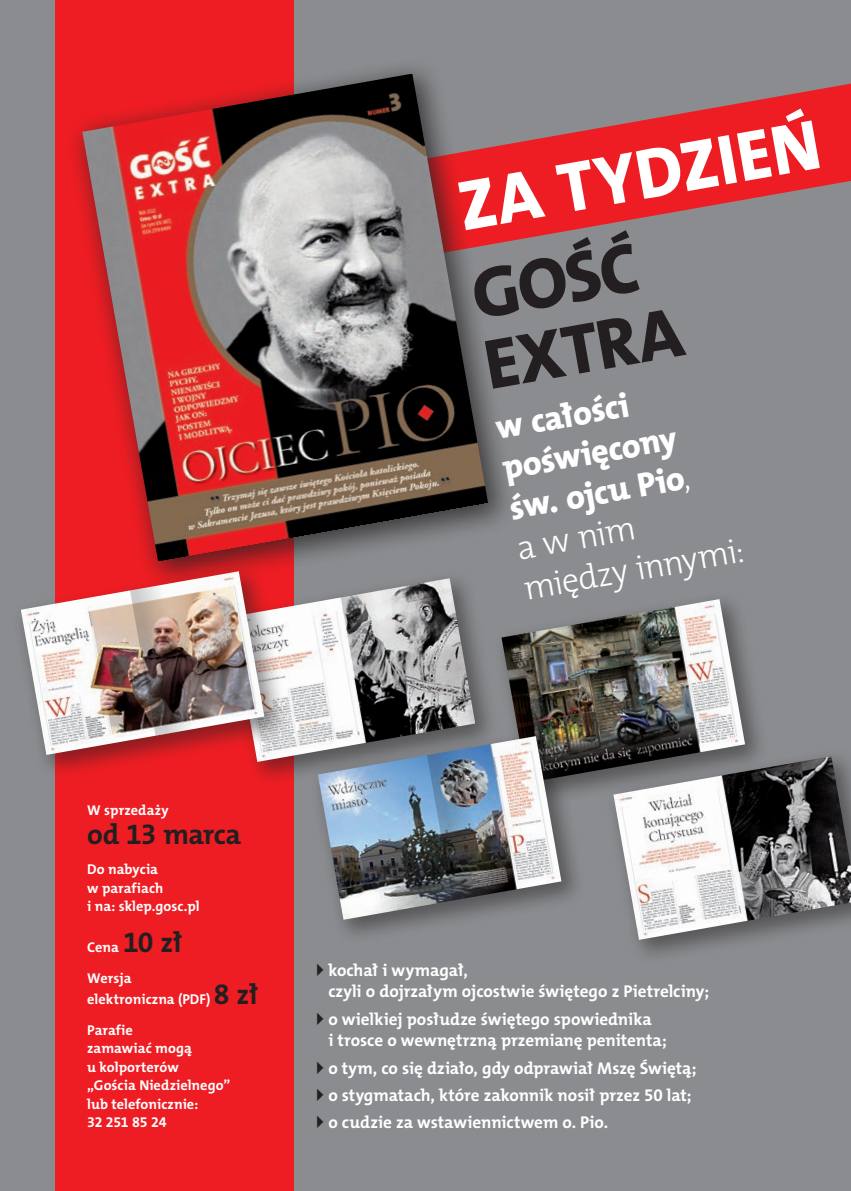
<style>
.page{position:relative;width:851px;height:1191px;background:#fff}
.page>*{position:absolute;margin:0;border:0;box-sizing:border-box;transform-origin:0 0}
.body_tekst_N{font:71.4px/71.4px "The Mix HP8 Ex Bld";color:#231f20}
.body_tekst_N-2{font:71.4px "The Mix HP8 Ex Bld";color:#fff}
.body_tekst_N-3{font:34.2px/40.8px "The Mix HP8 Ex Bld";color:#fff}
.body_tekst_N-4{font:28.6px "The Mix HP7 Bld";letter-spacing:-.02em;color:#231f20}
.body_tekst_N-5{font:17.2px/21.4px "The Mix HP7 Bld";letter-spacing:-.005em;color:#fff}
.body_tekst_N-6{font:14.2px/18.6px "The Mix HP7 Bld";color:#fff}
.s1{font-family:"The Mix HP3 Lig"}
.s2{font-size:28.6px;color:#231f20}
</style>
<div class="page">
<div style="left:0;top:0;width:850px;height:1191px;background:#8a8c8f"></div>
<div style="left:56px;top:0;width:238px;height:1191px;background:#ee1d23"></div>
<svg style="left:518px;top:84px;width:332px;height:156px;fill:#ee1d23"></svg>
<div style="left:65px;top:56px;width:453px;height:535px;background:#231f20;opacity:.75"></div>
<img style="left:82px;top:74px;width:406px;height:487px">
<img style="left:561px;top:618px;width:49px;height:164px">
<div style="left:604px;top:747px;width:246px;height:218px;background:#231f20;opacity:.5"></div>
<img style="left:613px;top:920px;width:237px;height:20px">
<svg style="left:610px;top:599px;width:240px;height:321px"></svg>
<div style="left:222px;top:569px;width:278px;height:218px;background:#231f20;opacity:.5"></div>
<img style="left:289px;top:578px;width:52px;height:184px">
<div style="left:11px;top:562px;width:278px;height:218px;background:#231f20;opacity:.5"></div>
<img style="left:21px;top:571px;width:243px;height:184px">
<img style="left:130px;top:571px;width:134px;height:164px">
<div style="left:308px;top:727px;width:278px;height:218px;background:#231f20;opacity:.5"></div>
<img style="left:318px;top:736px;width:243px;height:183px">
<img style="left:341px;top:578px;width:220px;height:322px">
<p class="body_tekst_N-2" style="left:450px;top:162px;width:368px;rotate:-10deg">ZA TYDZIEŃ</p>
<p class="body_tekst_N" style="left:466px;top:261px;width:202px;rotate:-10deg">GOŚĆ<br>EXTRA</p>
<p class="body_tekst_N-3" style="left:492px;top:408px;width:224px;rotate:-10deg">w całości poświęcony św. ojcu Pio<span class="s1">,<br>a w nim między innymi:</span></p>
<p class="body_tekst_N-6" style="left:87px;top:801px;width:83px">W sprzedaży</p>
<p class="body_tekst_N-4" style="left:87px;top:815px;width:155px">od 13 marca</p>
<p class="body_tekst_N-6" style="left:87px;top:860px;width:114px">Do nabycia<br>w parafiach<br>i na: sklep.gosc.pl</p>
<p class="body_tekst_N-6" style="left:87px;top:938px;width:97px">Cena <span class="s2">10 zł</span></p>
<p class="body_tekst_N-6" style="left:87px;top:967px;width:173px;line-height:21.4px">Wersja<br>elektroniczna (PDF) <span class="s2">8 zł</span></p>
<p class="body_tekst_N-6" style="left:87px;top:1020px;width:145px">Parafie<br>zamawiać mogą<br>u kolporterów „Gościa Niedzielnego” lub telefonicznie:<br>32 251 85 24</p>
<p class="body_tekst_N-5" style="left:328px;top:959px;width:382px">kochał i wymagał,<br>czyli o dojrzałym ojcostwie świętego z Pietrelciny;</p>
<p class="body_tekst_N-5" style="left:328px;top:1008px;width:340px">o wielkiej posłudze świętego spowiednika<br>i trosce o wewnętrzną przemianę penitenta;</p>
<p class="body_tekst_N-5" style="left:328px;top:1057px;width:370px">o tym, co się działo, gdy odprawiał Mszę Świętą;</p>
<p class="body_tekst_N-5" style="left:328px;top:1084px;width:365px">o stygmatach, które zakonnik nosił przez 50 lat;</p>
<p class="body_tekst_N-5" style="left:328px;top:1112px;width:281px">o cudzie za wstawiennictwem o. Pio.</p>
</div>
